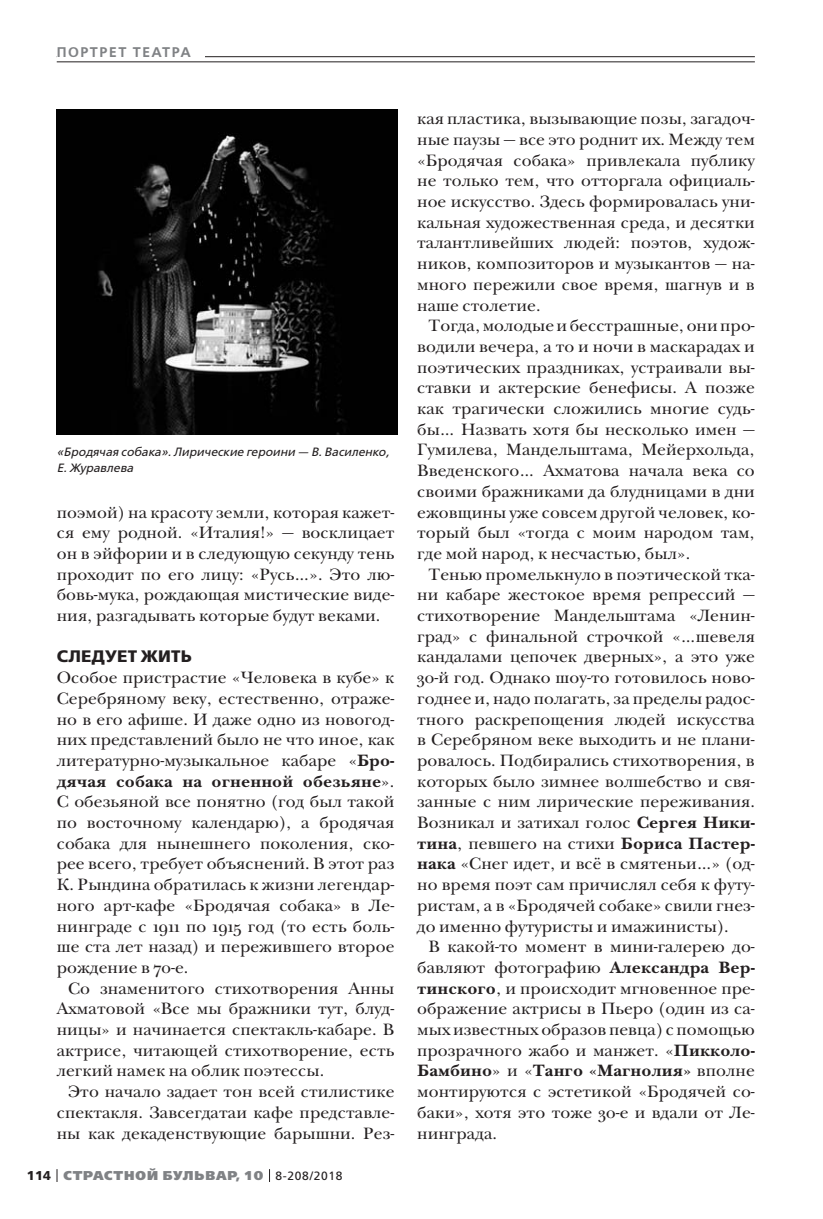
<style>
.page{position:relative;width:823px;height:1219px;background:#fff}
.page>*{position:absolute;margin:0;border:0;box-sizing:border-box;transform-origin:0 0}
.t1{font:17px/20.6px "New Baskerville ITC";letter-spacing:.005em;color:#231f20;text-align:justify}
.t2{font:700 16.6px "Free Set";letter-spacing:.015em;color:#231f20}
.t3{font:600 14px "Free Set";letter-spacing:.11em;color:#808285}
.t4{font:800 12.8px "Free Set";letter-spacing:.07em;color:#808285}
.t5{font:italic 12px/16px "Free Set";color:#231f20}
.s1{font-weight:700}
.s2{font-weight:700;color:#231f20}
.s3{font-weight:400;font-size:12px;color:#231f20}
</style>
<div class="page">
<svg style="left:57px;top:1169px;width:1px;height:13px"></svg>
<svg style="left:269px;top:1169px;width:1px;height:13px"></svg>
<hr style="left:57px;top:56px;width:697px;height:1px;background:#231f20">
<div style="left:57px;top:41px;width:147px;height:21px;background:#fff"></div>
<hr style="left:57px;top:62px;width:697px;height:1px;background:#231f20">
<img style="left:57px;top:109px;width:340px;height:326px">
<p class="t3" style="left:57px;top:45px;width:135px">ПОРТРЕТ ТЕАТРА</p>
<p class="t5" style="left:57px;top:445px;width:334px">«Бродячая собака». Лирические героини — В. Василенко,<br>Е. Журавлева</p>
<p class="t1" style="left:57px;top:503px;width:339px">поэмой) на красоту земли, которая кажет&shy;ся ему родной. «Италия!» — восклицает он в эйфории и в следующую секунду тень проходит по его лицу: «Русь…». Это лю&shy;бовь-мука, рождающая мистические виде&shy;ния, разгадывать которые будут веками.</p>
<p class="t2" style="left:57px;top:649px;width:136px">СЛЕДУЕТ ЖИТЬ</p>
<p class="t1" style="left:57px;top:669px;width:339px">Особое пристрастие «Человека в кубе» к Серебряному веку, естественно, отраже&shy;но в его афише. И даже одно из новогод&shy;них представлений было не что иное, как литературно-музыкальное кабаре «<span class="s1">Бро&shy;дячая собака на огненной обезьяне</span>».<br>С обезьяной все понятно (год был такой по восточному календарю), а бродячая собака для нынешнего поколения, ско&shy;рее всего, требует объяснений. В этот раз К. Рындина обратилась к жизни легендар&shy;ного арт-кафе «Бродячая собака» в Ле&shy;нинграде с 1911 по 1915 год (то есть боль&shy;ше ста лет назад) и пережившего второе рождение в 70-е.</p>
<p class="t1" style="left:57px;top:979px;width:339px;text-indent:11px">Со знаменитого стихотворения Анны Ахматовой «Все мы бражники тут, блуд&shy;ницы» и начинается спектакль-кабаре. В актрисе, читающей стихотворение, есть легкий намек на облик поэтессы.</p>
<p class="t1" style="left:57px;top:1083px;width:339px;text-indent:11px">Это начало задает тон всей стилистике спектакля. Завсегдатаи кафе представле&shy;ны как декаденствующие барышни. Рез-</p>
<p class="t4" style="left:27px;top:1169px;width:317px"><span class="s2">114</span> СТРАСТНОЙ БУЛЬВАР, 10 <span class="s3">8-208/2018</span></p>
<p class="t1" style="left:417px;top:110px;width:339px">кая пластика, вызывающие позы, загадоч&shy;ные паузы — все это роднит их. Между тем «Бродячая собака» привлекала публику не только тем, что отторгала официаль&shy;ное искусство. Здесь формировалась уни&shy;кальная художественная среда, и десятки талантливейших людей: поэтов, худож&shy;ников, композиторов и музыкантов — на&shy;много пережили свое время, шагнув и в наше столетие.</p>
<p class="t1" style="left:417px;top:317px;width:339px;text-indent:11px">Тогда, молодые и бесстрашные, они про&shy;водили вечера, а то и ночи в маскарадах и поэтических праздниках, устраивали вы&shy;ставки и актерские бенефисы. А позже как трагически сложились многие судь&shy;бы… Назвать хотя бы несколько имен — Гумилева, Мандельштама, Мейерхольда, Введенского… Ахматова начала века со своими бражниками да блудницами в дни ежовщины уже совсем другой человек, ко&shy;торый был «тогда с моим народом там, где мой народ, к несчастью, был».</p>
<p class="t1" style="left:417px;top:565px;width:339px;text-indent:11px">Тенью промелькнуло в поэтической тка&shy;ни кабаре жестокое время репрессий — стихотворение Мандельштама «Ленин&shy;град» с финальной строчкой «…шевеля кандалами цепочек дверных», а это уже 30-й год. Однако шоу-то готовилось ново&shy;годнее и, надо полагать, за пределы радос&shy;тного раскрепощения людей искусства в Серебряном веке выходить и не плани&shy;ровалось. Подбирались стихотворения, в которых было зимнее волшебство и свя&shy;занные с ним лирические переживания.<br>Возникал и затихал голос <span class="s1">Сергея Ники&shy;тина</span>, певшего на стихи <span class="s1">Бориса Пастер&shy;нака</span> «Снег идет, и всё в смятеньи…» (од&shy;но время поэт сам причислял себя к футу&shy;ристам, а в «Бродячей собаке» свили гнез&shy;до именно футуристы и имажинисты).</p>
<p class="t1" style="left:417px;top:938px;width:339px;text-indent:11px">В какой-то момент в мини-галерею до&shy;бавляют фотографию <span class="s1">Александра Вер&shy;тинского</span>, и происходит мгновенное пре&shy;ображение актрисы в Пьеро (один из са&shy;мых известных образов певца) с помощью прозрачного жабо и манжет. «<span class="s1">Пикколо-Бамбино</span>» и «<span class="s1">Танго «Магнолия»</span> вполне монтируются с эстетикой «Бродячей со&shy;баки», хотя это тоже 30-е и вдали от Ле&shy;нинграда.</p>
</div>
